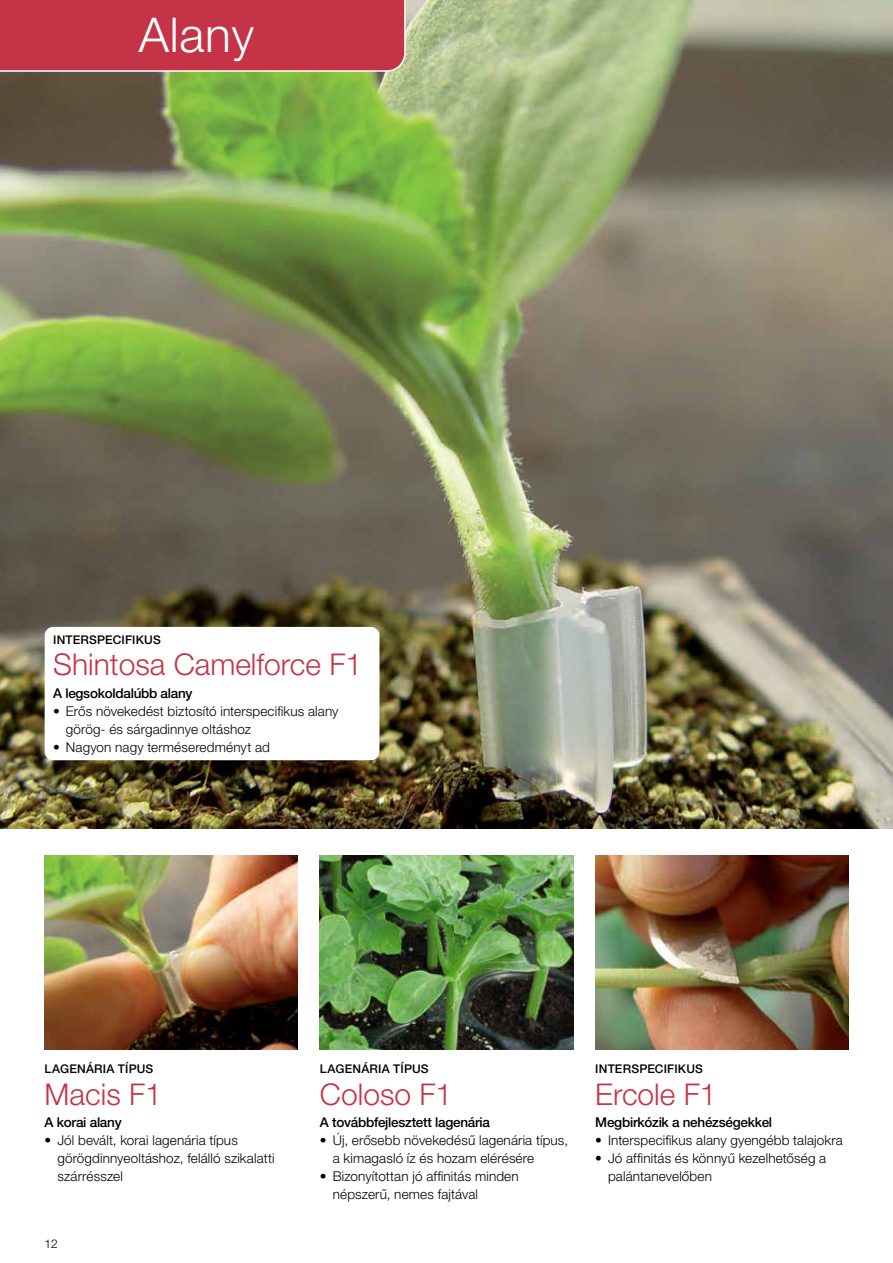
<style>
.page{position:relative;width:893px;height:1263px;background:#fff}
.page>*{position:absolute;margin:0;border:0;box-sizing:border-box;transform-origin:0 0}
.t1{font:300 48px "Helvetica Neue LT Pro";letter-spacing:.015em;color:#fff}
.t2{font:300 30px "Helvetica Neue LT Pro";color:#c53346}
.t3{font:300 13.5px/18px "Helvetica Neue LT Pro";letter-spacing:.01em;color:#000}
.t4{font:500 13.5px "Helvetica Neue LT Pro";letter-spacing:-.02em;color:#000}
.t5{font:500 12px "Helvetica Neue LT Pro";letter-spacing:.015em;color:#000}
.t6{font:300 12px "Helvetica Neue LT Pro";color:#000}
</style>
<div class="page">
<img style="left:45px;top:856px;width:253px;height:193px">
<img style="left:320px;top:856px;width:253px;height:193px">
<img style="left:595px;top:856px;width:253px;height:193px">
<img style="left:0;top:0;width:893px;height:829px">
<div style="left:0;top:0;width:406px;height:73px;background:#c53346"></div>
<div style="left:45px;top:627px;width:334px;height:133px;background:#fff;border-radius:9px"></div>
<h1 class="t1" style="left:139px;top:5px;width:116px">Alany</h1>
<p class="t5" style="left:53px;top:632px;width:109px">INTERSPECIFIKUS</p>
<h2 class="t2" style="left:53px;top:646px;width:310px">Shintosa Camelforce F1</h2>
<p class="t4" style="left:53px;top:685px;width:141px">A legsokoldalúbb alany</p>
<p class="t3" style="left:66px;top:702px;width:274px;text-indent:-13px">• Erős növekedést biztosító interspecifikus alany görög- és sárgadinnye oltáshoz</p>
<p class="t3" style="left:53px;top:738px;width:218px">• Nagyon nagy terméseredményt ad</p>
<p class="t5" style="left:45px;top:1062px;width:110px">LAGENÁRIA TÍPUS</p>
<h2 class="t2" style="left:45px;top:1076px;width:119px">Macis F1</h2>
<p class="t4" style="left:45px;top:1114px;width:79px">A korai alany</p>
<p class="t3" style="left:57px;top:1131px;width:219px;text-indent:-13px">• Jól bevált, korai lagenária típus görögdinnyeoltáshoz, felálló szikalatti szárrésszel</p>
<p class="t6" style="left:45px;top:1236px;width:15px">12</p>
<p class="t5" style="left:320px;top:1062px;width:110px">LAGENÁRIA TÍPUS</p>
<h2 class="t2" style="left:320px;top:1076px;width:134px">Coloso F1</h2>
<p class="t4" style="left:320px;top:1114px;width:172px">A továbbfejlesztett lagenária</p>
<p class="t3" style="left:333px;top:1131px;width:237px;text-indent:-13px">• Új, erősebb növekedésű lagenária típus, a kimagasló íz és hozam elérésére</p>
<p class="t3" style="left:333px;top:1167px;width:188px;text-indent:-13px">• Bizonyítottan jó affinitás minden népszerű, nemes fajtával</p>
<p class="t5" style="left:595px;top:1062px;width:109px">INTERSPECIFIKUS</p>
<h2 class="t2" style="left:595px;top:1076px;width:123px">Ercole F1</h2>
<p class="t4" style="left:595px;top:1114px;width:178px">Megbirkózik a nehézségekkel</p>
<p class="t3" style="left:595px;top:1131px;width:249px">• Interspecifikus alany gyengébb talajokra</p>
<p class="t3" style="left:608px;top:1149px;width:220px;text-indent:-13px">• Jó affinitás és könnyű kezelhetőség a palántanevelőben</p>
</div>
